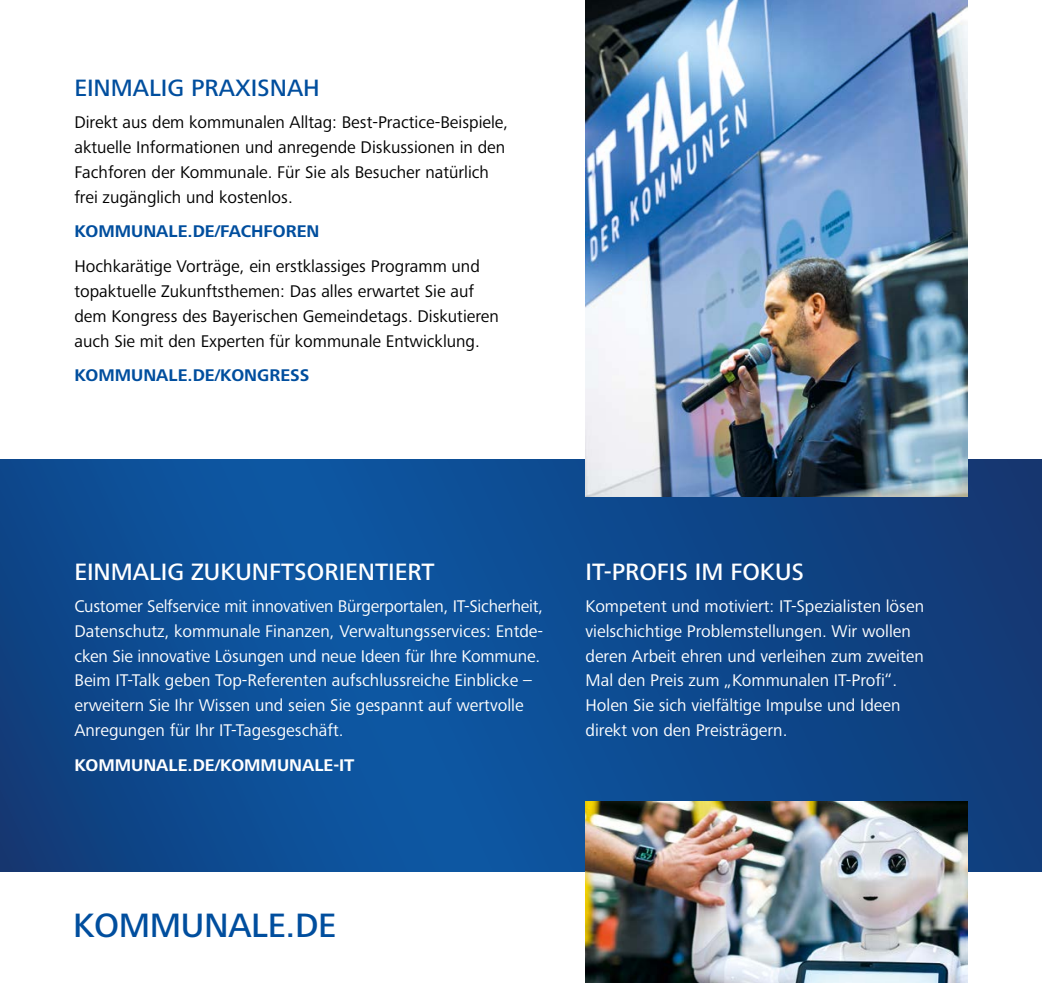
<style>
.page{position:relative;width:1042px;height:983px;background:#fff}
.page>*{position:absolute;margin:0;border:0;box-sizing:border-box;transform-origin:0 0}
.t1{font:500 35px "Frutiger Next LTW1 G";letter-spacing:-.01em;color:#004e9e}
.t2{font:500 24.5px "Frutiger Next LTW1 G";color:#fff}
.t3{font:500 24.5px "Frutiger Next LTW1 G";color:#004e9e}
.t4{font:17.5px/24.8px "Frutiger Next LTW1 G";color:#fff}
.t5{font:17.5px/24.8px "Frutiger Next LTW1 G";color:#000}
.t6{font:700 17.5px "Frutiger Next LTW1 G";color:#004e9e}
.t7{font:700 17.5px "Frutiger Next LTW1 G";color:#fff}
</style>
<div class="page">
<svg style="left:0;top:459px;width:1042px;height:412px;background:#0e4a8f"></svg>
<img style="left:585px;top:801px;width:382px;height:181px">
<img style="left:585px;top:0;width:382px;height:496px">
<h2 class="t3" style="left:74px;top:74px;width:247px">EINMALIG PRAXISNAH</h2>
<p class="t5" style="left:74px;top:110px;width:435px">Direkt aus dem kommunalen Alltag: Best-Practice-Beispiele, aktuelle Informationen und anregende Diskussionen in den Fachforen der Kommunale. Für Sie als Besucher natürlich frei zugänglich und kostenlos.</p>
<p class="t6" style="left:74px;top:221px;width:247px">KOMMUNALE.DE/FACHFOREN</p>
<p class="t5" style="left:74px;top:254px;width:426px">Hochkarätige Vorträge, ein erstklassiges Programm und topaktuelle Zukunftsthemen: Das alles erwartet Sie auf dem Kongress des Bayerischen Gemeindetags. Diskutieren auch Sie mit den Experten für kommunale Entwicklung.</p>
<p class="t6" style="left:74px;top:365px;width:237px">KOMMUNALE.DE/KONGRESS</p>
<h2 class="t2" style="left:74px;top:557px;width:362px">EINMALIG ZUKUNFTSORIENTIERT</h2>
<p class="t4" style="left:74px;top:594px;width:470px">Customer Selfservice mit innovativen Bürgerportalen, IT-Sicherheit, Datenschutz, kommunale Finanzen, Verwaltungsservices: Entde&shy;cken Sie innovative Lösungen und neue Ideen für Ihre Kommune.<br>Beim IT-Talk geben Top-Referenten aufschlussreiche Einblicke – erweitern Sie Ihr Wissen und seien Sie gespannt auf wertvolle Anregungen für Ihr IT-Tagesgeschäft.</p>
<p class="t7" style="left:74px;top:754px;width:282px">KOMMUNALE.DE/KOMMUNALE-IT</p>
<h2 class="t2" style="left:585px;top:557px;width:220px">IT-PROFIS IM FOKUS</h2>
<p class="t4" style="left:585px;top:594px;width:340px">Kompetent und motiviert: IT-Spezialisten lösen vielschichtige Problemstellungen. Wir wollen deren Arbeit ehren und verleihen zum zweiten Mal den Preis zum „Kommunalen IT-Profi“.<br>Holen Sie sich vielfältige Impulse und Ideen direkt von den Preisträgern.</p>
<h1 class="t1" style="left:73px;top:905px;width:265px">KOMMUNALE.DE</h1>
</div>
